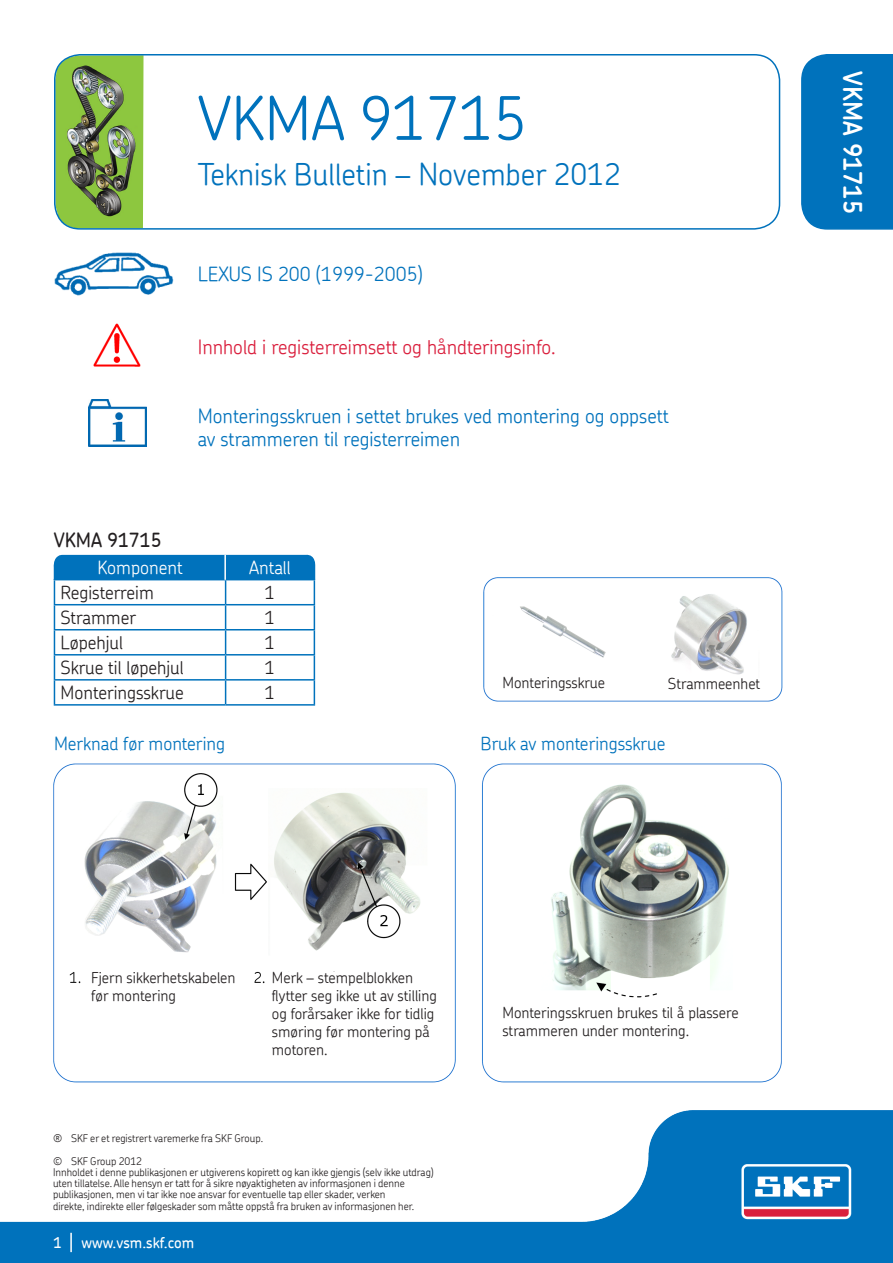
<style>
.page{position:relative;width:893px;height:1263px;background:#fff}
.page>*{position:absolute;margin:0;border:0;box-sizing:border-box;transform-origin:0 0}
.t1{font:300 60px "SKF Chevin";color:#0072bc}
.t2{font:300 30px "SKF Chevin";color:#0072bc}
.t3{font:600 25.5px "SKF Chevin";color:#fff}
.t4{font:300 19.5px/22.5px "SKF Chevin";color:#0072bc}
.t5{font:300 19.5px "SKF Chevin";color:#da1f3d}
.t6{font:500 19.5px "SKF Chevin";color:#231f20}
.t7{font:300 18px "SKF Chevin";color:#231f20}
.t8{font:300 18px "SKF Chevin";color:#0072bc}
.t9{font:300 18px "SKF Chevin";color:#fff}
.t10{font:300 15px/18px "SKF Chevin";color:#231f20}
.t11{font:500 15px "SKF Chevin";color:#fff}
._91_99_-_Disclaimer{font:300 10.5px "SKF Chevin";color:#231f20}
</style>
<div class="page">
<img style="left:55px;top:55px;width:89px;height:172px">
<div style="left:54px;top:54px;width:726px;height:176px;border:2px solid #0072bc;border-radius:26px"></div>
<div style="left:801px;top:54px;width:92px;height:176px;background:#0072bc"></div>
<img style="left:54px;top:253px;width:119px;height:43px">
<img style="left:93px;top:323px;width:48px;height:44px">
<img style="left:88px;top:399px;width:59px;height:48px">
<img style="left:53px;top:554px;width:730px;height:529px">
<svg style="left:53px;top:555px;width:263px;height:149px"></svg>
<hr style="left:54px;top:704px;width:172px;height:2px;background:#0072bc">
<hr style="left:226px;top:704px;width:89px;height:2px;background:#0072bc">
<hr style="left:224px;top:555px;width:2px;height:25px;background:#fff">
<div style="left:502px;top:677px;width:136px;height:21px;background:#fff"></div>
<div style="left:484px;top:551px;width:237px;height:23px;background:#fff"></div>
<div style="left:659px;top:678px;width:110px;height:21px;background:#fff"></div>
<div style="left:54px;top:737px;width:321px;height:21px;background:#fff"></div>
<div style="left:480px;top:737px;width:261px;height:22px;background:#fff"></div>
<div style="left:91px;top:972px;width:152px;height:75px;background:#fff"></div>
<div style="left:272px;top:972px;width:177px;height:103px;background:#fff"></div>
<div style="left:502px;top:1007px;width:272px;height:63px;background:#fff"></div>
<img style="left:0;top:1110px;width:893px;height:153px">
<svg style="left:70px;top:1233px;width:2px;height:19px"></svg>
<p class="t1" style="left:198px;top:79px;width:331px">VKMA 91715</p>
<p class="t2" style="left:198px;top:155px;width:425px">Teknisk Bulletin – November 2012</p>
<p class="t4" style="left:198px;top:262px;width:227px">LEXUS IS 200 (1999-2005)</p>
<p class="t5" style="left:198px;top:334px;width:360px">Innhold i registerreimsett og håndteringsinfo.</p>
<p class="t6" style="left:54px;top:527px;width:109px">VKMA 91715</p>
<p class="t4" style="left:198px;top:405px;width:473px">Monteringsskruen i settet brukes ved montering og oppsett av strammeren til registerreimen</p>
<p class="t9" style="left:98px;top:555px;width:87px">Komponent</p>
<p class="t9" style="left:249px;top:555px;width:43px">Antall</p>
<p class="t7" style="left:60px;top:581px;width:95px">Registerreim</p>
<p class="t7" style="left:265px;top:581px;width:12px">1</p>
<p class="t7" style="left:60px;top:606px;width:77px">Strammer</p>
<p class="t7" style="left:265px;top:606px;width:12px">1</p>
<p class="t7" style="left:60px;top:631px;width:64px">Løpehjul</p>
<p class="t7" style="left:265px;top:631px;width:12px">1</p>
<p class="t7" style="left:60px;top:656px;width:125px">Skrue til løpehjul</p>
<p class="t7" style="left:265px;top:656px;width:12px">1</p>
<p class="t7" style="left:60px;top:681px;width:125px">Monteringsskrue</p>
<p class="t7" style="left:265px;top:681px;width:12px">1</p>
<p class="t10" style="left:502px;top:674px;width:104px">Monteringsskrue</p>
<p class="t10" style="left:668px;top:674px;width:94px">Strammeenhet</p>
<p class="t8" style="left:54px;top:732px;width:173px">Merknad før montering</p>
<p class="t8" style="left:480px;top:732px;width:186px">Bruk av monteringsskrue</p>
<p class="t3" style="left:869px;top:71px;width:144px;rotate:90deg">VKMA 91715</p>
<p class="t10" style="left:91px;top:968px;width:146px">Fjern sikkerhetskabelen før montering</p>
<p class="t10" style="left:272px;top:968px;width:143px">Merk – stempelblokken</p>
<p class="t10" style="left:272px;top:986px;width:166px">flytter seg ikke ut av stilling</p>
<p class="t10" style="left:272px;top:1004px;width:164px">og forårsaker ikke for tidlig</p>
<p class="t10" style="left:272px;top:1022px;width:159px">smøring før montering på</p>
<p class="t10" style="left:272px;top:1040px;width:57px">motoren.</p>
<p class="_91_99_-_Disclaimer" style="left:53px;top:1131px;width:212px">® SKF er et registrert varemerke fra SKF Group.</p>
<p class="_91_99_-_Disclaimer" style="left:53px;top:1154px;width:91px">© SKF Group 2012</p>
<p class="_91_99_-_Disclaimer" style="left:53px;top:1165px;width:382px">Innholdet i denne publikasjonen er utgiverens kopirett og kan ikke gjengis (selv ikke utdrag)</p>
<p class="_91_99_-_Disclaimer" style="left:53px;top:1176px;width:353px">uten tillatelse. Alle hensyn er tatt for å sikre nøyaktigheten av informasjonen i denne</p>
<p class="_91_99_-_Disclaimer" style="left:53px;top:1188px;width:334px">publikasjonen, men vi tar ikke noe ansvar for eventuelle tap eller skader, verken</p>
<p class="_91_99_-_Disclaimer" style="left:53px;top:1199px;width:363px">direkte, indirekte eller følgeskader som måtte oppstå fra bruken av informasjonen her.</p>
<p class="t11" style="left:53px;top:1232px;width:142px">1 www.vsm.skf.com</p>
<p class="t10" style="left:502px;top:1003px;width:238px">Monteringsskruen brukes til å plassere</p>
<p class="t10" style="left:502px;top:1021px;width:188px">strammeren under montering.</p>
</div>
